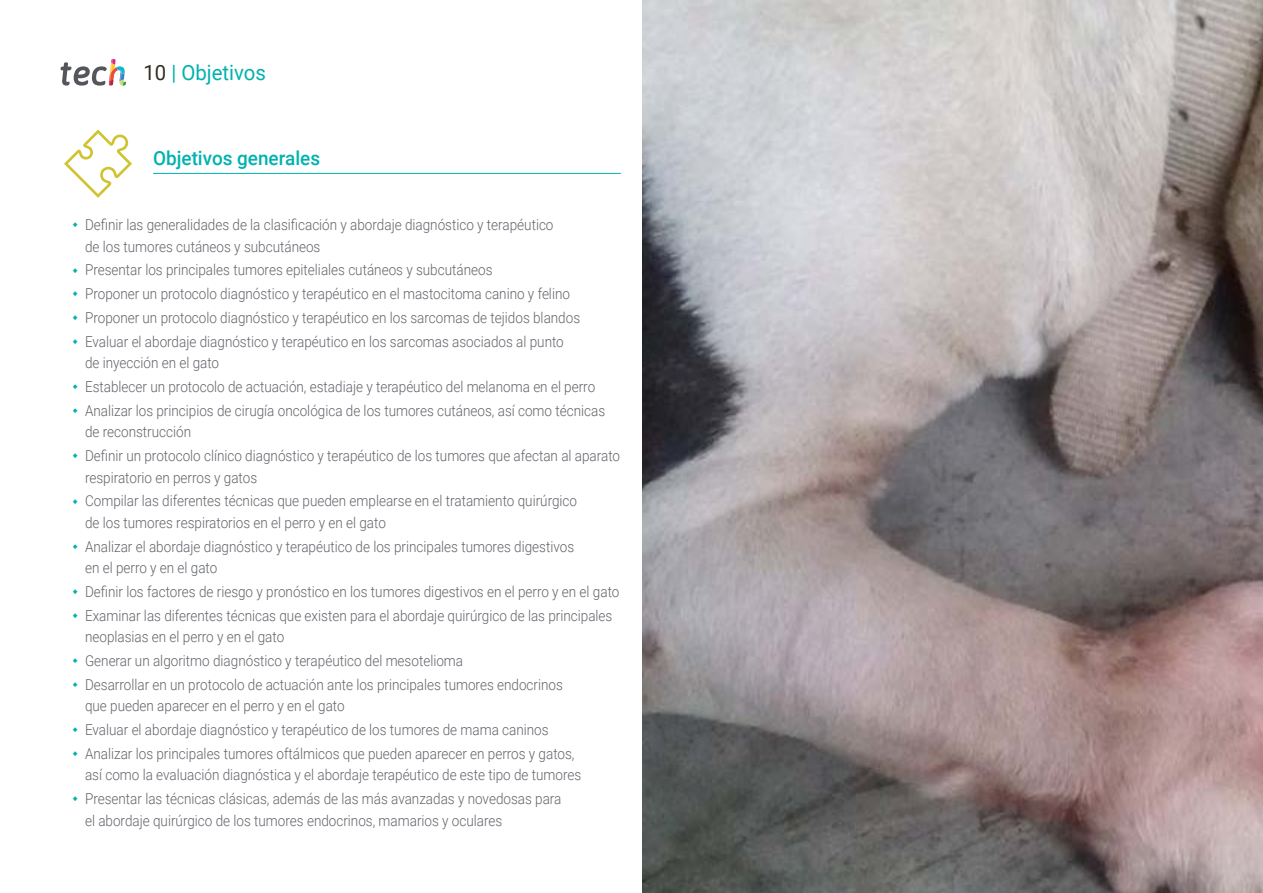
<style>
.page{position:relative;width:1263px;height:893px;background:#fff}
.page>*{position:absolute;margin:0;border:0;box-sizing:border-box;transform-origin:0 0}
.t1{font:21px "Roboto";color:#00b2af}
.t2{font:500 19.5px "Roboto";color:#00b2af}
.t3{font:300 15px/23.7px "Roboto";color:#61646a;scale:.9 1}
.s1{color:#312e20}
</style>
<div class="page">
<hr style="left:153px;top:173px;width:468px;height:1px;background:#00b2af">
<svg style="left:64px;top:130px;width:68px;height:68px"></svg>
<svg style="left:61px;top:59px;width:65px;height:27px"></svg>
<img style="left:642px;top:0;width:621px;height:893px">
<h1 class="t1" style="left:144px;top:57px;width:124px"><span class="s1">10</span> | Objetivos</h1>
<h2 class="t2" style="left:153px;top:144px;width:169px">Objetivos generales</h2>
<p class="t3" style="left:85px;top:213px;width:522px;line-height:21.6px">Definir las generalidades de la clasificación y abordaje diagnóstico y terapéutico de los tumores cutáneos y subcutáneos</p>
<p class="t3" style="left:85px;top:258px;width:552px">Presentar los principales tumores epiteliales cutáneos y subcutáneos<br>Proponer un protocolo diagnóstico y terapéutico en el mastocitoma canino y felino Proponer un protocolo diagnóstico y terapéutico en los sarcomas de tejidos blandos Evaluar el abordaje diagnóstico y terapéutico en los sarcomas asociados al punto</p>
<p class="t3" style="left:85px;top:350px;width:579px">de inyección en el gato<br>Establecer un protocolo de actuación, estadiaje y terapéutico del melanoma en el perro<br>Analizar los principios de cirugía oncológica de los tumores cutáneos, así como técnicas</p>
<p class="t3" style="left:85px;top:420px;width:596px">de reconstrucción<br>Definir un protocolo clínico diagnóstico y terapéutico de los tumores que afectan al aparato</p>
<p class="t3" style="left:85px;top:465px;width:548px">respiratorio en perros y gatos<br>Compilar las diferentes técnicas que pueden emplearse en el tratamiento quirúrgico</p>
<p class="t3" style="left:85px;top:510px;width:545px">de los tumores respiratorios en el perro y en el gato<br>Analizar el abordaje diagnóstico y terapéutico de los principales tumores digestivos</p>
<p class="t3" style="left:85px;top:556px;width:595px">en el perro y en el gato<br>Definir los factores de riesgo y pronóstico en los tumores digestivos en el perro y en el gato<br>Examinar las diferentes técnicas que existen para el abordaje quirúrgico de las principales</p>
<p class="t3" style="left:85px;top:625px;width:532px">neoplasias en el perro y en el gato<br>Generar un algoritmo diagnóstico y terapéutico del mesotelioma<br>Desarrollar en un protocolo de actuación ante los principales tumores endocrinos</p>
<p class="t3" style="left:85px;top:694px;width:545px">que pueden aparecer en el perro y en el gato<br>Evaluar el abordaje diagnóstico y terapéutico de los tumores de mama caninos<br>Analizar los principales tumores oftálmicos que pueden aparecer en perros y gatos,</p>
<p class="t3" style="left:85px;top:763px;width:553px">así como la evaluación diagnóstica y el abordaje terapéutico de este tipo de tumores<br>Presentar las técnicas clásicas, además de las más avanzadas y novedosas para</p>
<p class="t3" style="left:85px;top:808px;width:465px">el abordaje quirúrgico de los tumores endocrinos, mamarios y oculares</p>
</div>
